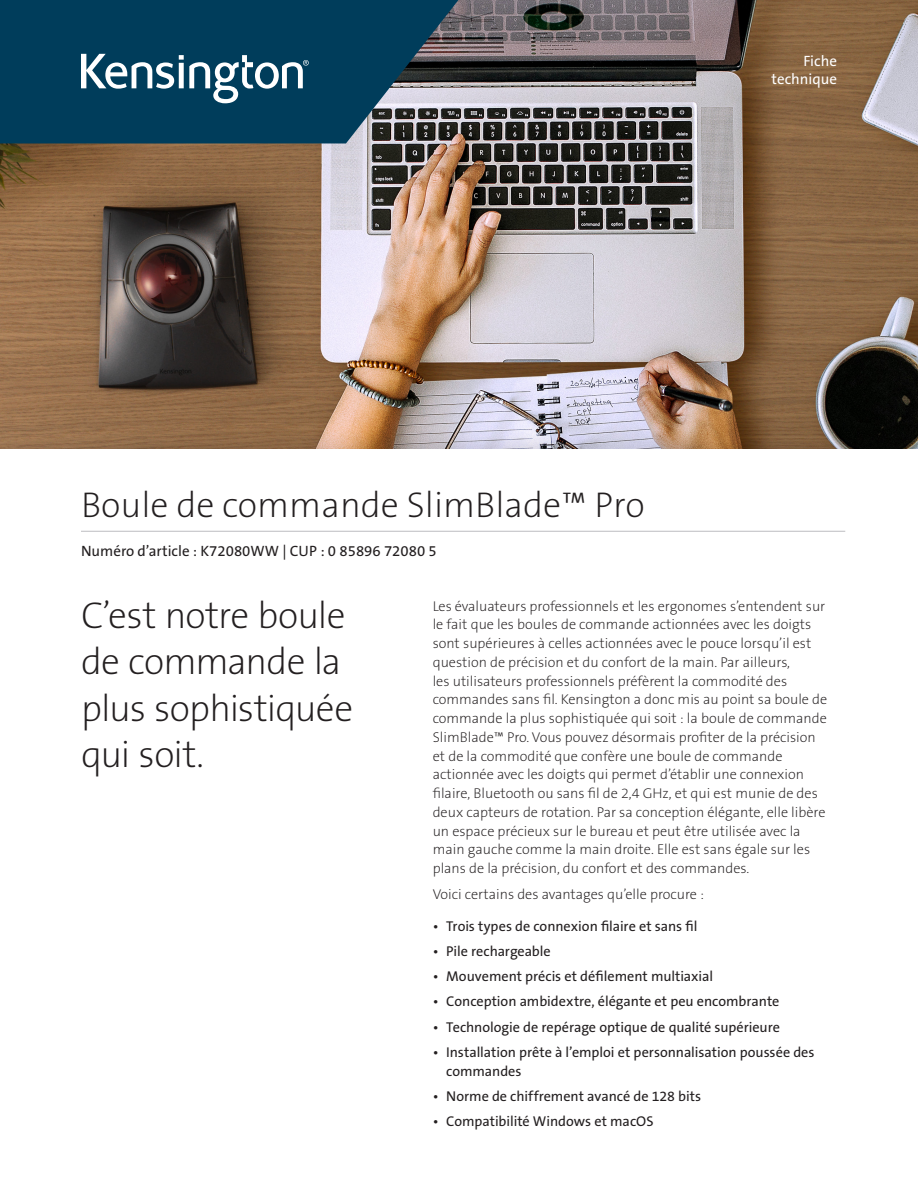
<style>
.page{position:relative;width:918px;height:1188px;background:#fff}
.page>*{position:absolute;margin:0;border:0;box-sizing:border-box;transform-origin:0 0}
.Product_Headline{font:37.5px/46.5px "The Sans KENSINGTON2 XL";letter-spacing:-.02em;color:#231f20}
.Product_Name{font:36px "The Sans KENSINGTON2 XL";color:#231f20}
.Part_No__UPC{font:15px "The Sans KENSINGTON5 Rg";color:#231f20}
.Filetype_Header{font:15px "The Sans KENSINGTON5 Rg";color:#fff}
.Body{font:14.25px/18.8px "The Sans KENSINGTON2 XL";color:#231f20}
.Feature_Bullets{font:14.25px/18.8px "The Sans KENSINGTON5 Rg";color:#231f20}
</style>
<div class="page">
<img style="left:0;top:0;width:918px;height:427px">
<div style="left:0;top:427px;width:918px;height:761px;background:#231f20;opacity:.2"></div>
<div style="left:0;top:449px;width:918px;height:739px;background:#fff"></div>
<svg style="left:0;top:0;width:458px;height:143px;background:#11455f"></svg>
<svg style="left:81px;top:54px;width:228px;height:49px"></svg>
<hr style="left:81px;top:531px;width:764px;height:1px;background:#bcbdc0">
<p class="Filetype_Header" style="left:804px;top:53px;width:35px">Fiche</p>
<p class="Filetype_Header" style="left:772px;top:71px;width:67px">technique</p>
<h1 class="Product_Name" style="left:81px;top:486px;width:565px">Boule de commande SlimBlade™ Pro</h1>
<h2 class="Part_No__UPC" style="left:81px;top:543px;width:357px">Numéro d’article : K72080WW | CUP : 0 85896 72080 5</h2>
<h3 class="Product_Headline" style="left:81px;top:593px;width:274px">C’est notre boule de commande la plus sophistiquée qui soit.</h3>
<p class="Body" style="left:433px;top:597px;width:396px">Les évaluateurs professionnels et les ergonomes s’entendent sur le fait que les boules de commande actionnées avec les doigts sont supérieures à celles actionnées avec le pouce lorsqu’il est question de précision et du confort de la main. Par ailleurs,<br>les utilisateurs professionnels préfèrent la commodité des commandes sans fil. Kensington a donc mis au point sa boule de commande la plus sophistiquée qui soit : la boule de commande SlimBlade™ Pro. Vous pouvez désormais profiter de la précision et de la commodité que confère une boule de commande actionnée avec les doigts qui permet d’établir une connexion filaire, Bluetooth ou sans fil de 2,4 GHz, et qui est munie de des deux capteurs de rotation. Par sa conception élégante, elle libère un espace précieux sur le bureau et peut être utilisée avec la main gauche comme la main droite. Elle est sans égale sur les plans de la précision, du confort et des commandes.</p>
<p class="Body" style="left:433px;top:885px;width:273px">Voici certains des avantages qu’elle procure :</p>
<p class="Feature_Bullets" style="left:433px;top:917px;width:266px">• Trois types de connexion filaire et sans fil</p>
<p class="Feature_Bullets" style="left:433px;top:942px;width:120px">• Pile rechargeable</p>
<p class="Feature_Bullets" style="left:433px;top:967px;width:282px">• Mouvement précis et défilement multiaxial</p>
<p class="Feature_Bullets" style="left:433px;top:993px;width:348px">• Conception ambidextre, élégante et peu encombrante</p>
<p class="Feature_Bullets" style="left:433px;top:1018px;width:349px">• Technologie de repérage optique de qualité supérieure</p>
<p class="Feature_Bullets" style="left:446px;top:1043px;width:370px;text-indent:-14px">• Installation prête à l’emploi et personnalisation poussée des commandes</p>
<p class="Feature_Bullets" style="left:433px;top:1087px;width:270px">• Norme de chiffrement avancé de 128 bits</p>
<p class="Feature_Bullets" style="left:433px;top:1112px;width:222px">• Compatibilité Windows et macOS</p>
</div>
